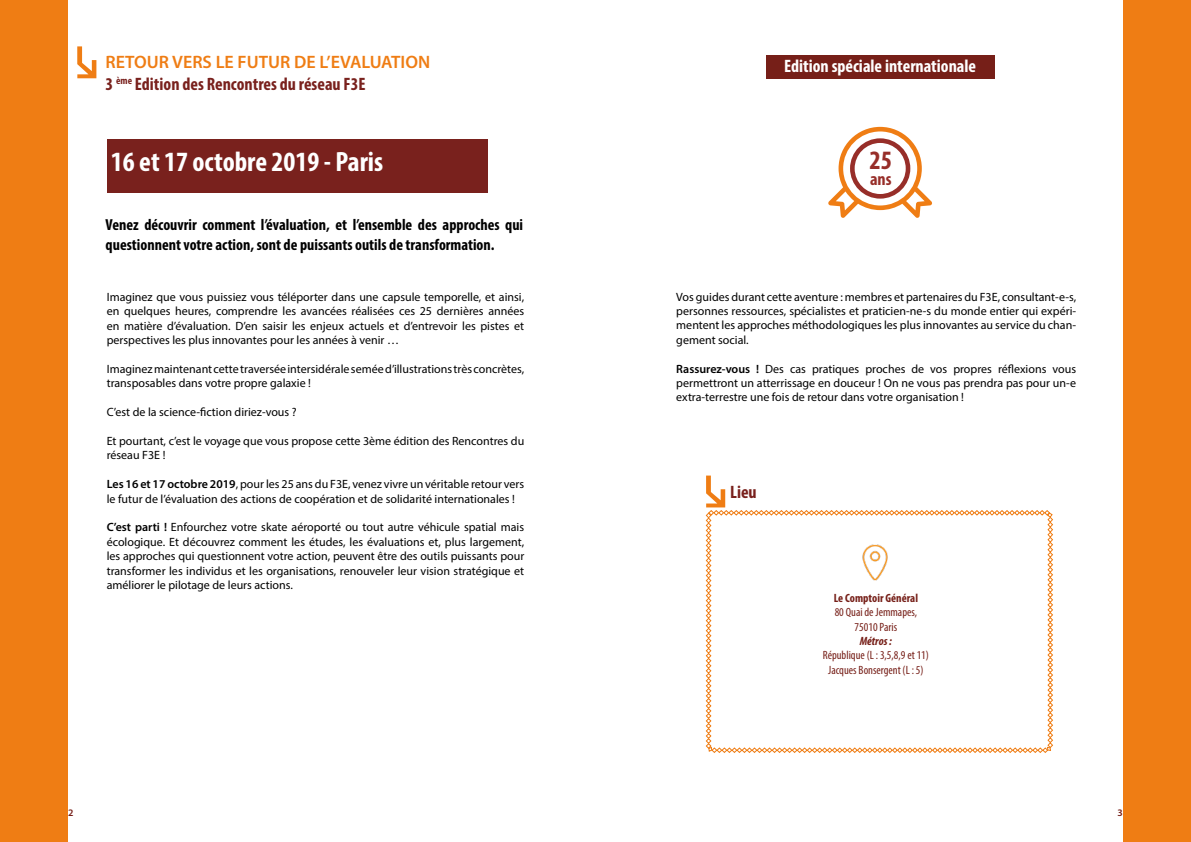
<style>
.page{position:relative;width:1191px;height:842px;background:#fff}
.page>*{position:absolute;margin:0;border:0;box-sizing:border-box;transform-origin:0 0}
.t1{font:700 condensed 28px "Myriad Pro";color:#fff}
.t2{font:700 condensed 26.6px "Myriad Pro";color:#972e29}
.t3{font:700 condensed 18px/21.6px "Myriad Pro";color:#79211d}
.t4{font:700 condensed 18px "Myriad Pro";color:#fff}
.t5{font:700 condensed 17.9px "Myriad Pro";color:#972e29}
.t6{font:700 condensed 16px/19.2px "Myriad Pro";color:#000}
.t7{font:12px/14.4px "Myriad Pro";color:#000;text-align:justify}
.t8{font:condensed 12px/14.4px "Myriad Pro";color:#761f18;text-align:center}
.t9{font:700 condensed 12px "Myriad Pro";color:#761f18}
.t10{font:italic 700 condensed 12px "Myriad Pro";color:#761f18}
.t11{font:600 10px "Myriad Pro";color:#761f18}
.s1{font-weight:600;font-stretch:normal;color:#ef7d14}
.s2{font-weight:600}
</style>
<div class="page">
<div style="left:0;top:0;width:68px;height:842px;background:#ef7d14"></div>
<div style="left:1123px;top:0;width:68px;height:842px;background:#ef7d14"></div>
<div style="left:107px;top:139px;width:380px;height:54px;background:#79211d"></div>
<svg style="left:77px;top:46px;width:19px;height:32px"></svg>
<svg style="left:706px;top:476px;width:347px;height:277px"></svg>
<svg style="left:828px;top:127px;width:104px;height:91px"></svg>
<div style="left:766px;top:55px;width:228px;height:23px;background:#761f18"></div>
<h3 class="t3" style="left:106px;top:51px;width:326px"><span class="s1">RETOUR VERS LE FUTUR DE L’EVALUATION<br></span>3 <sup>ème</sup> Edition des Rencontres du réseau F3E</h3>
<h3 class="t4" style="left:784px;top:55px;width:193px">Edition spéciale internationale</h3>
<h1 class="t1" style="left:111px;top:144px;width:274px">16 et 17 octobre 2019 - Paris</h1>
<h2 class="t2" style="left:869px;top:143px;width:24px">25</h2>
<h3 class="t5" style="left:870px;top:168px;width:23px">ans</h3>
<h3 class="t6" style="left:106px;top:215px;width:419px">Venez découvrir comment l’évaluation, et l’ensemble des approches qui questionnent votre action, sont de puissants outils de transformation.</h3>
<p class="t7" style="left:107px;top:289px;width:419px">Imaginez que vous puissiez vous téléporter dans une capsule temporelle, et ainsi, en quelques heures, comprendre les avancées réalisées ces 25 dernières années en matière d’évaluation. D’en saisir les enjeux actuels et d’entrevoir les pistes et perspectives les plus innovantes pour les années à venir …</p>
<p class="t7" style="left:107px;top:361px;width:419px">Imaginez maintenant cette traversée intersidérale semée d’illustrations très concrètes, transposables dans votre propre galaxie !</p>
<p class="t7" style="left:107px;top:405px;width:191px">C’est de la science-fiction diriez-vous ?</p>
<p class="t7" style="left:107px;top:433px;width:419px">Et pourtant, c’est le voyage que vous propose cette 3ème édition des Rencontres du réseau F3E !</p>
<p class="t7" style="left:107px;top:477px;width:419px"><span class="s2">Les 16 et 17 octobre 2019</span>, pour les 25 ans du F3E, venez vivre un véritable retour vers le futur de l’évaluation des actions de coopération et de solidarité internationales !</p>
<p class="t7" style="left:107px;top:520px;width:419px"><span class="s2">C’est parti !</span> Enfourchez votre skate aéroporté ou tout autre véhicule spatial mais écologique. Et découvrez comment les études, les évaluations et, plus largement, les approches qui questionnent votre action, peuvent être des outils puissants pour transformer les individus et les organisations, renouveler leur vision stratégique et améliorer le pilotage de leurs actions.</p>
<p class="t7" style="left:676px;top:289px;width:401px">Vos guides durant cette aventure : membres et partenaires du F3E, consultant-e-s, personnes ressources, spécialistes et praticien-ne-s du monde entier qui expéri&shy;mentent les approches méthodologiques les plus innovantes au service du chan&shy;gement social.</p>
<p class="t7" style="left:676px;top:361px;width:401px"><span class="s2">Rassurez-vous !</span> Des cas pratiques proches de vos propres réflexions vous permettront un atterrissage en douceur ! On ne vous pas prendra pas pour un-e extra-terrestre une fois de retour dans votre organisation !</p>
<h3 class="t3" style="left:730px;top:481px;width:28px">Lieu</h3>
<p class="t9" style="left:833px;top:590px;width:86px">Le Comptoir Général</p>
<p class="t8" style="left:834px;top:605px;width:84px">80 Quai de Jemmapes,<br>75010 Paris</p>
<p class="t10" style="left:860px;top:634px;width:34px">Métros :</p>
<p class="t8" style="left:823px;top:648px;width:108px">République (L : 3,5,8,9 et 11)<br>Jacques Bonsergent (L : 5)</p>
<p class="t11" style="left:68px;top:806px;width:7px">2</p>
<p class="t11" style="left:1117px;top:806px;width:7px">3</p>
</div>
